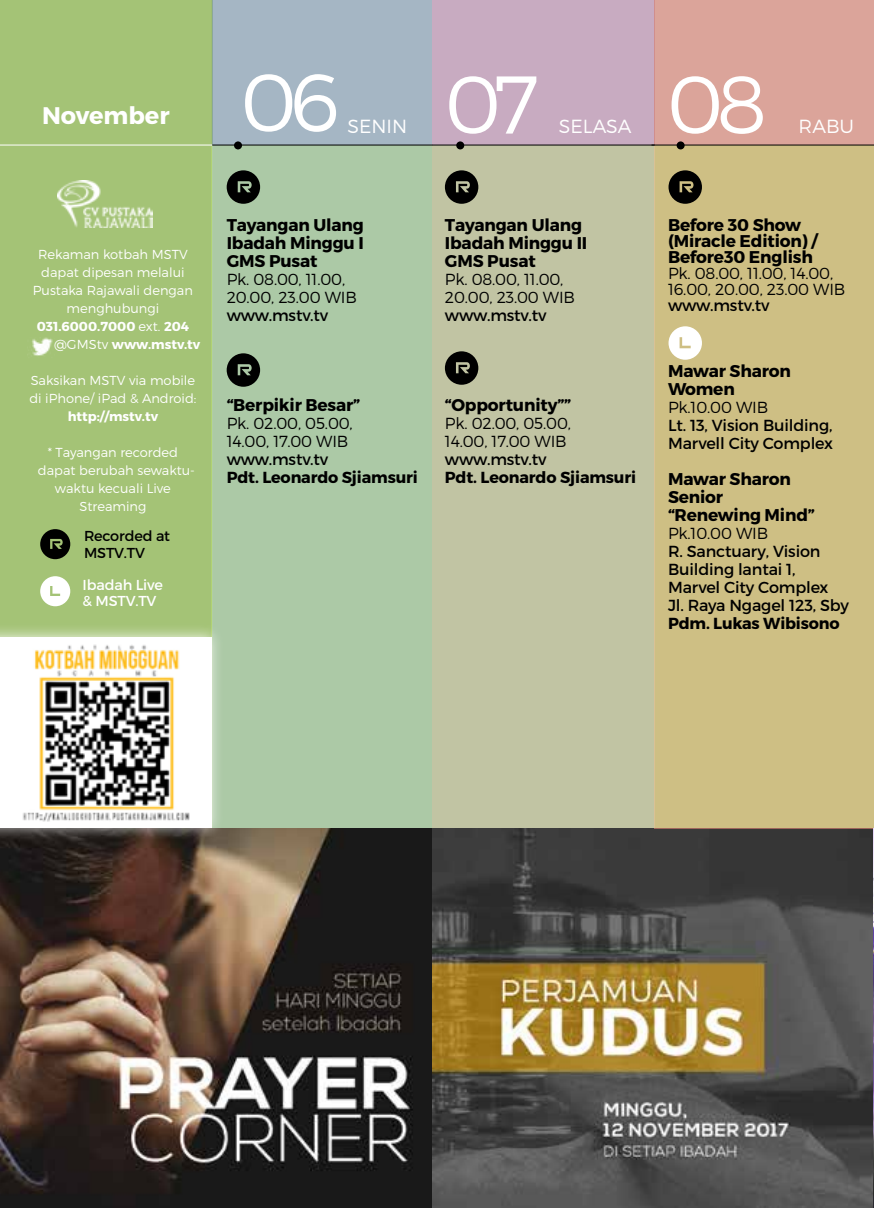
<style>
.page{position:relative;width:874px;height:1208px;background:#fff}
.page>*{position:absolute;margin:0;border:0;box-sizing:border-box;transform-origin:0 0}
.t1{font:300 81.6px "Montserrat";color:#fff}
.t2{font:700 24px "Montserrat";color:#fff}
.t3{font:300 19px "Montserrat";color:#fff}
.t4{font:700 17px/18px "Montserrat";letter-spacing:-.01em;color:#000}
.t5{font:300 16px/18px "Montserrat";letter-spacing:-.01em;color:#000}
.t6{font:16px/18px "Montserrat";letter-spacing:-.01em;color:#000}
.t7{font:700 16px "Montserrat";letter-spacing:-.01em;color:#000}
.t8{font:14.4px/16.2px "Montserrat";letter-spacing:-.01em;color:#fff}
.t9{font:14.4px/16.2px "Montserrat";letter-spacing:-.01em;color:#000}
.t10{font:300 13px/18px "Montserrat";color:#fff}
.t11{font:700 13px "Montserrat";color:#fff}
.s1{font-weight:300}
</style>
<div class="page">
<img style="left:0;top:828px;width:873px;height:380px">
<div style="left:0;top:0;width:213px;height:827px;background:#a4c376"></div>
<div style="left:432px;top:0;width:222px;height:827px;background:#c8abc1"></div>
<div style="left:212px;top:0;width:220px;height:827px;background:#a5b6c4"></div>
<div style="left:654px;top:0;width:219px;height:828px;background:#dba49a"></div>
<img style="left:58px;top:180px;width:95px;height:47px">
<img style="left:32px;top:337px;width:21px;height:19px">
<svg style="left:40px;top:529px;width:30px;height:30px"></svg>
<svg style="left:40px;top:576px;width:30px;height:30px"></svg>
<hr style="left:0;top:145px;width:212px;height:1px;background:#fff">
<svg style="left:211px;top:145px;width:662px;height:683px;background:#bec399"></svg>
<div style="left:234px;top:141px;width:8px;height:8px;background:#000;border-radius:50%"></div>
<hr style="left:212px;top:145px;width:220px;height:1px;background:#000">
<div style="left:456px;top:141px;width:8px;height:8px;background:#000;border-radius:50%"></div>
<hr style="left:432px;top:145px;width:222px;height:1px;background:#000">
<div style="left:676px;top:141px;width:8px;height:8px;background:#000;border-radius:50%"></div>
<hr style="left:651px;top:145px;width:222px;height:1px;background:#000">
<svg style="left:226px;top:170px;width:34px;height:34px"></svg>
<svg style="left:226px;top:353px;width:34px;height:34px"></svg>
<svg style="left:444px;top:170px;width:34px;height:34px"></svg>
<svg style="left:444px;top:351px;width:34px;height:34px"></svg>
<svg style="left:668px;top:170px;width:33px;height:34px"></svg>
<div style="left:0;top:623px;width:225px;height:217px;background:#fff;opacity:.75"></div>
<div style="left:0;top:636px;width:212px;height:191px;background:#fff"></div>
<img style="left:23px;top:644px;width:167px;height:178px">
<svg style="left:668px;top:326px;width:33px;height:34px"></svg>
<img style="left:873px;top:828px;width:1px;height:380px">
<h2 class="t2" style="left:42px;top:101px;width:129px">November</h2>
<h1 class="t1" style="left:241px;top:53px;width:100px">06</h1>
<p class="t3" style="left:347px;top:114px;width:61px">SENIN</p>
<h1 class="t1" style="left:445px;top:55px;width:95px">07</h1>
<p class="t3" style="left:558px;top:114px;width:74px">SELASA</p>
<h1 class="t1" style="left:667px;top:55px;width:101px">08</h1>
<p class="t3" style="left:798px;top:114px;width:57px">RABU</p>
<p class="t10" style="left:38px;top:245px;width:151px">Rekaman kotbah MSTV</p>
<p class="t10" style="left:41px;top:263px;width:145px">dapat dipesan melalui</p>
<p class="t10" style="left:33px;top:281px;width:161px">Pustaka Rajawali dengan</p>
<p class="t10" style="left:67px;top:299px;width:94px">menghubungi</p>
<p class="t11" style="left:37px;top:318px;width:154px">031.6000.7000 <span class="s1">ext.</span> 204</p>
<p class="t11" style="left:54px;top:336px;width:148px"><span class="s1">@GMStv</span> www.mstv.tv</p>
<p class="t10" style="left:29px;top:371px;width:168px">Saksikan MSTV via mobile di iPhone/ iPad &amp; Android:</p>
<p class="t11" style="left:68px;top:408px;width:92px">http://mstv.tv</p>
<p class="t10" style="left:38px;top:443px;width:158px;text-align:center">* Tayangan recorded dapat berubah sewaktu&shy;waktu kecuali Live<br>Streaming</p>
<p class="t9" style="left:84px;top:528px;width:88px">Recorded at<br>MSTV.TV</p>
<p class="t8" style="left:82px;top:577px;width:82px">Ibadah Live &amp; MSTV.TV</p>
<p class="t4" style="left:226px;top:216px;width:139px;text-align:justify">Tayangan Ulang Ibadah Minggu I GMS Pusat</p>
<p class="t5" style="left:226px;top:270px;width:132px">Pk. 08.00, 11.00,<br>20.00, 23.00 WIB</p>
<p class="t6" style="left:226px;top:306px;width:103px">www.mstv.tv</p>
<p class="t4" style="left:226px;top:396px;width:135px">“Berpikir Besar”</p>
<p class="t5" style="left:226px;top:414px;width:127px">Pk. 02.00, 05.00,<br>14.00, 17.00 WIB</p>
<p class="t6" style="left:226px;top:450px;width:103px">www.mstv.tv</p>
<p class="t7" style="left:226px;top:467px;width:192px">Pdt. Leonardo Sjiamsuri</p>
<p class="t4" style="left:444px;top:216px;width:144px">Tayangan Ulang<br>Ibadah Minggu II<br>GMS Pusat</p>
<p class="t5" style="left:444px;top:270px;width:132px">Pk. 08.00, 11.00,<br>20.00, 23.00 WIB</p>
<p class="t6" style="left:444px;top:306px;width:103px">www.mstv.tv</p>
<p class="t4" style="left:444px;top:396px;width:128px">“Opportunity””</p>
<p class="t5" style="left:444px;top:414px;width:127px">Pk. 02.00, 05.00,<br>14.00, 17.00 WIB</p>
<p class="t6" style="left:444px;top:450px;width:103px">www.mstv.tv</p>
<p class="t7" style="left:444px;top:467px;width:192px">Pdt. Leonardo Sjiamsuri</p>
<p class="t4" style="left:667px;top:217px;width:151px;line-height:16px">Before 30 Show (Miracle Edition) /<br>Before30 English</p>
<p class="t5" style="left:667px;top:265px;width:179px;line-height:16px">Pk. 08.00, 11.00, 14.00,<br>16.00, 20.00, 23.00 WIB</p>
<p class="t6" style="left:667px;top:296px;width:103px">www.mstv.tv</p>
<p class="t4" style="left:667px;top:362px;width:124px">Mawar Sharon<br>Women</p>
<p class="t5" style="left:667px;top:398px;width:102px">Pk.10.00 WIB</p>
<p class="t6" style="left:667px;top:416px;width:166px">Lt. 13, Vision Building,<br>Marvell City Complex</p>
<p class="t4" style="left:667px;top:470px;width:148px">Mawar Sharon<br>Senior “Renewing Mind”</p>
<p class="t5" style="left:667px;top:524px;width:102px">Pk.10.00 WIB</p>
<p class="t6" style="left:667px;top:542px;width:182px">R. Sanctuary, Vision<br>Building lantai 1,<br>Marvel City Complex<br>Jl. Raya Ngagel 123, Sby</p>
<p class="t7" style="left:667px;top:613px;width:173px">Pdm. Lukas Wibisono</p>
</div>
